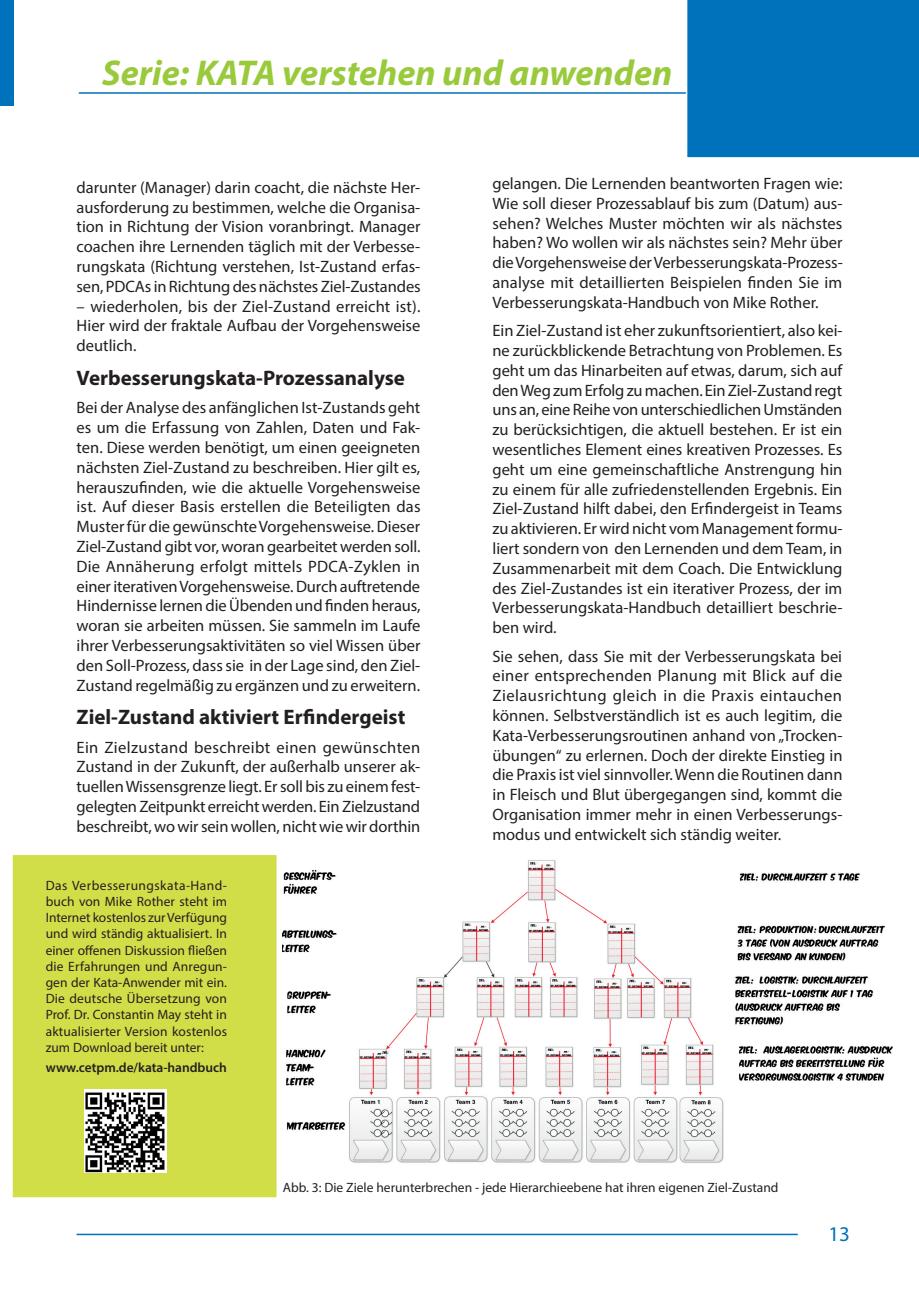
<style>
.page{position:relative;width:919px;height:1289px;background:#fff}
.page>*{position:absolute;margin:0;border:0;box-sizing:border-box;transform-origin:0 0}
.t1{font:italic 700 36px "Myriad Pro";color:#99ca3b}
.t2{font:700 21px "Myriad Pro";color:#231f20}
.t3{font:21px "Myriad Pro";color:#0072bc}
.t4{font:16.5px/19.8px "Myriad Pro";color:#231f20;text-align:justify}
.t5{font:13.5px/16.2px "Myriad Pro";color:#231f20;text-align:justify}
.t6{font:600 13.5px "Myriad Pro";letter-spacing:-.005em;color:#231f20}
</style>
<div class="page">
<hr style="left:79px;top:92px;width:765px;height:2px;background:#0072bc">
<hr style="left:77px;top:1233px;width:720px;height:2px;background:#0072bc">
<div style="left:13px;top:855px;width:263px;height:342px;background:#d2de48"></div>
<div style="left:0;top:0;width:14px;height:105px;background:#0072bc"></div>
<div style="left:685px;top:0;width:233px;height:158px;background:#0072bc"></div>
<img style="left:84px;top:1089px;width:82px;height:83px">
<img style="left:283px;top:860px;width:610px;height:303px">
<p class="t1" style="left:102px;top:49px;width:571px">Serie: KATA verstehen und anwenden</p>
<p class="t4" style="left:77px;top:177px;width:345px">darunter (Manager) darin coacht, die nächste Her&shy;ausforderung zu bestimmen, welche die Organisa&shy;tion in Richtung der Vision voranbringt. Manager coachen ihre Lernenden täglich mit der Verbesse&shy;rungskata (Richtung verstehen, Ist-Zustand erfas&shy;sen, PDCAs in Richtung des nächstes Ziel-Zustandes</p>
<p class="t4" style="left:77px;top:296px;width:345px">– wiederholen, bis der Ziel-Zustand erreicht ist).<br>Hier wird der fraktale Aufbau der Vorgehensweise deutlich.</p>
<p class="t2" style="left:77px;top:364px;width:330px">Verbesserungskata-Prozessanalyse</p>
<p class="t4" style="left:77px;top:397px;width:345px">Bei der Analyse des anfänglichen Ist-Zustands geht es um die Erfassung von Zahlen, Daten und Fak&shy;ten. Diese werden benötigt, um einen geeigneten nächsten Ziel-Zustand zu beschreiben. Hier gilt es, herauszufinden, wie die aktuelle Vorgehensweise ist. Auf dieser Basis erstellen die Beteiligten das Muster für die gewünschte Vorgehensweise. Dieser Ziel-Zustand gibt vor, woran gearbeitet werden soll.<br>Die Annäherung erfolgt mittels PDCA-Zyklen in einer iterativen Vorgehensweise. Durch auftretende Hindernisse lernen die Übenden und finden heraus, woran sie arbeiten müssen. Sie sammeln im Laufe ihrer Verbesserungsaktivitäten so viel Wissen über den Soll-Prozess, dass sie in der Lage sind, den Ziel-Zustand regelmäßig zu ergänzen und zu erweitern.</p>
<p class="t2" style="left:77px;top:703px;width:330px">Ziel-Zustand aktiviert Erfindergeist</p>
<p class="t4" style="left:77px;top:737px;width:345px">Ein Zielzustand beschreibt einen gewünschten Zustand in der Zukunft, der außerhalb unserer ak&shy;tuellen Wissensgrenze liegt. Er soll bis zu einem fest&shy;gelegten Zeitpunkt erreicht werden. Ein Zielzustand beschreibt, wo wir sein wollen, nicht wie wir dorthin</p>
<p class="t5" style="left:46px;top:876px;width:183px">Das Verbesserungskata-Hand&shy;buch von Mike Rother steht im Internet kostenlos zur Verfügung und wird ständig aktualisiert. In einer offenen Diskussion fließen die Erfahrungen und Anregun&shy;gen der Kata-Anwender mit ein.<br>Die deutsche Übersetzung von Prof. Dr. Constantin May steht in aktualisierter Version kostenlos zum Download bereit unter:</p>
<p class="t6" style="left:46px;top:1058px;width:183px">www.cetpm.de/kata-handbuch</p>
<p class="t4" style="left:492px;top:173px;width:352px">gelangen. Die Lernenden beantworten Fragen wie:<br>Wie soll dieser Prozessablauf bis zum (Datum) aus&shy;sehen? Welches Muster möchten wir als nächstes haben? Wo wollen wir als nächstes sein? Mehr über die Vorgehensweise der Verbesserungskata-Prozess&shy;analyse mit detaillierten Beispielen finden Sie im Verbesserungskata-Handbuch von Mike Rother.</p>
<p class="t4" style="left:492px;top:320px;width:351px">Ein Ziel-Zustand ist eher zukunftsorientiert, also kei&shy;ne zurückblickende Betrachtung von Problemen. Es geht um das Hinarbeiten auf etwas, darum, sich auf den Weg zum Erfolg zu machen. Ein Ziel-Zustand regt uns an, eine Reihe von unterschiedlichen Umständen zu berücksichtigen, die aktuell bestehen. Er ist ein wesentliches Element eines kreativen Prozesses. Es geht um eine gemeinschaftliche Anstrengung hin zu einem für alle zufriedenstellenden Ergebnis. Ein Ziel-Zustand hilft dabei, den Erfindergeist in Teams zu aktivieren. Er wird nicht vom Management formu&shy;liert sondern von den Lernenden und dem Team, in Zusammenarbeit mit dem Coach. Die Entwicklung des Ziel-Zustandes ist ein iterativer Prozess, der im Verbesserungskata-Handbuch detailliert beschrie&shy;ben wird.</p>
<p class="t4" style="left:492px;top:646px;width:351px">Sie sehen, dass Sie mit der Verbesserungskata bei einer entsprechenden Planung mit Blick auf die Zielausrichtung gleich in die Praxis eintauchen können. Selbstverständlich ist es auch legitim, die Kata-Verbesserungsroutinen anhand von „Trocken&shy;übungen“ zu erlernen. Doch der direkte Einstieg in die Praxis ist viel sinnvoller. Wenn die Routinen dann in Fleisch und Blut übergegangen sind, kommt die Organisation immer mehr in einen Verbesserungs&shy;modus und entwickelt sich ständig weiter.</p>
<p class="t5" style="left:283px;top:1179px;width:497px">Abb. 3: Die Ziele herunterbrechen - jede Hierarchieebene hat ihren eigenen Ziel-Zustand</p>
<p class="t3" style="left:828px;top:1220px;width:23px">13</p>
</div>
